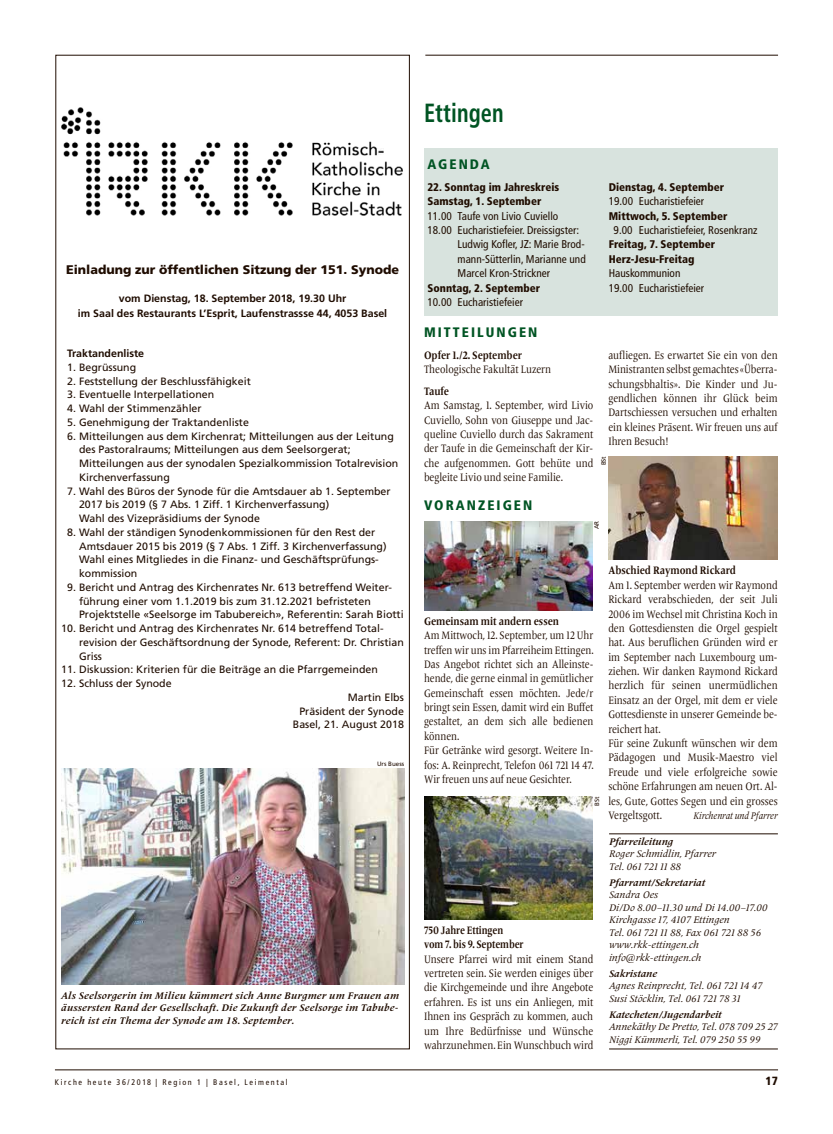
<style>
.page{position:relative;width:833px;height:1134px;background:#fff}
.page>*{position:absolute;margin:0;border:0;box-sizing:border-box;transform-origin:0 0}
.t1{font:700 condensed 26.25px "Frutiger";letter-spacing:.005em;color:#005423;scale:.85 1}
.t2{font:900 condensed 13.75px "Frutiger";letter-spacing:.15em;color:#005423}
.t3{font:900 12.5px "Frutiger";color:#1f0c00}
.t4{font:900 condensed 11.88px "Frutiger";color:#1f0c00}
.t5{font:11.25px/14.4px "Frutiger Serif LT Pro";color:#1f0c00;text-align:justify;scale:.85 1}
.t6{font:11.25px/14.4px "Frutiger Serif LT Pro";color:#1f0c00;scale:.84 1}
.t7{font:condensed 11.25px/14.4px "Frutiger";color:#1f0c00}
.t8{font:700 11.25px "Frutiger Serif LT Pro";letter-spacing:-.005em;color:#1f0c00;scale:.85 1}
.t9{font:700 11.25px/14.4px "Frutiger Serif LT Pro";letter-spacing:-.005em;color:#1f0c00;scale:.81 1}
.t10{font:900 condensed 11.12px/14.4px "Frutiger";color:#1f0c00}
.t11{font:10.62px/13.8px "Frutiger";color:#1f0c00}
.t12{font:700 10.62px/15px "Frutiger";color:#1f0c00;text-align:center}
.t13{font:italic 10px/12.5px "Frutiger Serif LT Pro";color:#1f0c00}
.t14{font:italic 700 10px/12.5px "Frutiger Serif LT Pro";color:#1f0c00;text-align:justify}
.t15{font:italic 10px "Frutiger Serif LT Pro";color:#1f0c00;scale:.85 1}
.t16{font:condensed 8.12px "Frutiger";letter-spacing:.2em;color:#1f0c00}
.t17{font:6.25px "Frutiger";color:#1f0c00}
</style>
<div class="page">
<hr style="left:55px;top:1070px;width:723px;height:1px;background:#1f0c00">
<hr style="left:425px;top:55px;width:353px;height:1px;background:#1f0c00">
<img style="left:424px;top:521px;width:169px;height:89px">
<img style="left:424px;top:796px;width:169px;height:123px">
<img style="left:608px;top:456px;width:169px;height:104px">
<div style="left:424px;top:148px;width:353px;height:168px;background:#d8e3de"></div>
<hr style="left:609px;top:834px;width:169px;height:1px;background:#1f0c00">
<hr style="left:609px;top:1049px;width:169px;height:1px;background:#1f0c00">
<img style="left:61px;top:768px;width:343px;height:217px">
<img style="left:61px;top:107px;width:342px;height:109px">
<svg style="left:377px;top:148px;width:7px;height:7px"></svg>
<p class="t3" style="left:66px;top:262px;width:334px">Einladung zur öffentlichen Sitzung der 151. Synode</p>
<p class="t12" style="left:78px;top:291px;width:311px">vom Dienstag, 18. September 2018, 19.30 Uhr<br>im Saal des Restaurants L’Esprit, Laufenstrassse 44, 4053 Basel</p>
<p class="t12" style="left:67px;top:346px;width:78px">Traktandenliste</p>
<p class="t11" style="left:67px;top:360px;width:71px">1. Begrüssung</p>
<p class="t11" style="left:67px;top:374px;width:185px">2. Feststellung der Beschlussfähigkeit</p>
<p class="t11" style="left:67px;top:388px;width:149px">3. Eventuelle Interpellationen</p>
<p class="t11" style="left:67px;top:402px;width:136px">4. Wahl der Stimmenzähler</p>
<p class="t11" style="left:67px;top:415px;width:183px">5. Genehmigung der Traktandenliste</p>
<p class="t11" style="left:79px;top:429px;width:321px;text-indent:-12px">6. Mitteilungen aus dem Kirchenrat; Mitteilungen aus der Leitung des Pastoralraums; Mitteilungen aus dem Seelsorgerat; Mitteilungen aus der synodalen Spezialkommission Totalrevision Kirchenverfassung</p>
<p class="t11" style="left:79px;top:484px;width:313px;text-indent:-12px">7. Wahl des Büros der Synode für die Amtsdauer ab 1. September<br>2017 bis 2019 (§ 7 Abs. 1 Ziff. 1 Kirchenverfassung)<br>Wahl des Vizepräsidiums der Synode</p>
<p class="t11" style="left:79px;top:525px;width:309px;text-indent:-12px">8. Wahl der ständigen Synodenkommissionen für den Rest der Amtsdauer 2015 bis 2019 (§ 7 Abs. 1 Ziff. 3 Kirchenverfassung)<br>Wahl eines Mitgliedes in die Finanz- und Geschäftsprüfungs&shy;kommission</p>
<p class="t11" style="left:79px;top:580px;width:326px;text-indent:-12px">9. Bericht und Antrag des Kirchenrates Nr. 613 betreffend Weiter&shy;führung einer vom 1.1.2019 bis zum 31.12.2021 befristeten<br>Projektstelle «Seelsorge im Tabubereich», Referentin: Sarah Biotti</p>
<p class="t11" style="left:79px;top:622px;width:326px;text-indent:-18px">10. Bericht und Antrag des Kirchenrates Nr. 614 betreffend Total&shy;revision der Geschäftsordnung der Synode, Referent: Dr. Christian<br>Griss</p>
<p class="t11" style="left:61px;top:663px;width:318px">11. Diskussion: Kriterien für die Beiträge an die Pfarrgemeinden</p>
<p class="t11" style="left:61px;top:677px;width:112px">12. Schluss der Synode</p>
<p class="t11" style="left:293px;top:691px;width:113px;line-height:13.4px;text-align:right">Martin Elbs<br>Präsident der Synode<br>Basel, 21. August 2018</p>
<p class="t17" style="left:377px;top:760px;width:29px">Urs Buess</p>
<p class="t14" style="left:61px;top:989px;width:339px">Als Seelsorgerin im Milieu kümmert sich Anne Burgmer um Frauen am äussersten Rand der Gesellschaft. Die Zukunft der Seelsorge im Tabube&shy;reich ist ein Thema der Synode am 18. September.</p>
<h1 class="t1" style="left:424px;top:97px;width:95px">Ettingen</h1>
<p class="t2" style="left:427px;top:156px;width:64px">AGENDA</p>
<p class="t10" style="left:427px;top:180px;width:133px">22. Sonntag im Jahreskreis<br>Samstag, 1. September</p>
<p class="t7" style="left:427px;top:209px;width:132px">11.00 Taufe von Livio Cuviello</p>
<p class="t7" style="left:427px;top:223px;width:153px">18.00 Eucharistiefeier. Dreissigster:</p>
<p class="t7" style="left:457px;top:237px;width:129px">Ludwig Kofler, JZ: Marie Brod-</p>
<p class="t7" style="left:457px;top:252px;width:130px">mann-Sütterlin, Marianne und</p>
<p class="t7" style="left:457px;top:266px;width:94px">Marcel Kron-Strickner</p>
<p class="t10" style="left:427px;top:281px;width:114px">Sonntag, 2. September</p>
<p class="t7" style="left:427px;top:295px;width:97px">10.00 Eucharistiefeier</p>
<p class="t10" style="left:609px;top:180px;width:117px">Dienstag, 4. September</p>
<p class="t7" style="left:609px;top:194px;width:97px">19.00 Eucharistiefeier</p>
<p class="t10" style="left:609px;top:209px;width:120px">Mittwoch, 5. September</p>
<p class="t7" style="left:613px;top:223px;width:145px">9.00 Eucharistiefeier, Rosenkranz</p>
<p class="t10" style="left:609px;top:237px;width:108px">Freitag, 7. September<br>Herz-Jesu-Freitag</p>
<p class="t7" style="left:609px;top:266px;width:97px">Hauskommunion<br>19.00 Eucharistiefeier</p>
<p class="t2" style="left:424px;top:324px;width:115px">MITTEILUNGEN</p>
<p class="t8" style="left:424px;top:348px;width:117px">Opfer 1./2. September</p>
<p class="t5" style="left:424px;top:362px;width:151px">Theologische Fakultät Luzern</p>
<p class="t8" style="left:424px;top:384px;width:31px">Taufe</p>
<p class="t5" style="left:424px;top:398px;width:201px">Am Samstag, 1. September, wird Livio Cuviello, Sohn von Giuseppe und Jac&shy;queline Cuviello durch das Sakrament der Taufe in die Gemeinschaft der Kir&shy;che aufgenommen. Gott behüte und begleite Livio und seine Familie.</p>
<p class="t2" style="left:424px;top:497px;width:110px">VORANZEIGEN</p>
<p class="t5" style="left:608px;top:348px;width:201px">aufliegen. Es erwartet Sie ein von den Ministranten selbst gemachtes «Überra&shy;schungsbhaltis». Die Kinder und Ju&shy;gendlichen können ihr Glück beim Dartschiessen versuchen und erhalten ein kleines Präsent. Wir freuen uns auf Ihren Besuch!</p>
<p class="t17" style="left:600px;top:465px;width:11px;rotate:-90deg">BSt</p>
<p class="t17" style="left:593px;top:529px;width:10px;rotate:-90deg">AR</p>
<p class="t8" style="left:424px;top:614px;width:160px">Gemeinsam mit andern essen</p>
<p class="t6" style="left:424px;top:628px;width:203px">Am Mittwoch, 12. September, um 12 Uhr treffen wir uns im Pfarreiheim Ettingen.<br>Das Angebot richtet sich an Alleinste&shy;hende, die gerne einmal in gemütlicher Gemeinschaft essen möchten. Jede/r bringt sein Essen, damit wird ein Buffet gestaltet, an dem sich alle bedienen können.<br>Für Getränke wird gesorgt. Weitere In&shy;fos: A. Reinprecht, Telefon 061 721 14 47.<br>Wir freuen uns auf neue Gesichter.</p>
<p class="t17" style="left:593px;top:806px;width:11px;rotate:-90deg">BSt</p>
<p class="t9" style="left:424px;top:923px;width:124px">750 Jahre Ettingen vom 7. bis 9. September</p>
<p class="t5" style="left:424px;top:952px;width:201px">Unsere Pfarrei wird mit einem Stand vertreten sein. Sie werden einiges über die Kirchgemeinde und ihre Angebote erfahren. Es ist uns ein Anliegen, mit Ihnen ins Gespräch zu kommen, auch um Ihre Bedürfnisse und Wünsche wahrzunehmen. Ein Wunschbuch wird</p>
<p class="t8" style="left:608px;top:564px;width:151px">Abschied Raymond Rickard</p>
<p class="t5" style="left:608px;top:578px;width:201px;text-align:left">Am 1. September werden wir Raymond Rickard verabschieden, der seit Juli 2006 im Wechsel mit Christina Koch in den Gottesdiensten die Orgel gespielt hat. Aus beruflichen Gründen wird er im September nach Luxembourg um&shy;ziehen. Wir danken Raymond Rickard herzlich für seinen unermüdlichen Einsatz an der Orgel, mit dem er viele Gottesdienste in unserer Gemeinde be&shy;reichert hat.<br>Für seine Zukunft wünschen wir dem Pädagogen und Musik-Maestro viel Freude und viele erfolgreiche sowie schöne Erfahrungen am neuen Ort. Al&shy;les, Gute, Gottes Segen und ein grosses Vergeltsgott.</p>
<p class="t15" style="left:693px;top:809px;width:100px">Kirchenrat und Pfarrer</p>
<p class="t14" style="left:609px;top:835px;width:66px">Pfarreileitung</p>
<p class="t13" style="left:609px;top:847px;width:108px">Roger Schmidlin, Pfarrer<br>Tel. 061 721 11 88</p>
<p class="t14" style="left:609px;top:876px;width:98px">Pfarramt/Sekretariat</p>
<p class="t13" style="left:609px;top:888px;width:160px">Sandra Oes<br>Di/Do 8.00–11.30 und Di 14.00–17.00<br>Kirchgasse 17, 4107 Ettingen<br>Tel. 061 721 11 88, Fax 061 721 88 56 www.rkk-ettingen.ch info@rkk-ettingen.ch</p>
<p class="t14" style="left:609px;top:967px;width:50px">Sakristane</p>
<p class="t13" style="left:609px;top:979px;width:155px">Agnes Reinprecht, Tel. 061 721 14 47<br>Susi Stöcklin, Tel. 061 721 78 31</p>
<p class="t14" style="left:609px;top:1008px;width:114px">Katecheten/Jugendarbeit</p>
<p class="t13" style="left:609px;top:1021px;width:170px">Annekäthy De Pretto, Tel. 078 709 25 27<br>Niggi Kümmerli, Tel. 079 250 55 99</p>
<p class="t16" style="left:55px;top:1077px;width:234px">Kirche heute 36/2018 | Region 1 | Basel, Leimental</p>
<p class="t4" style="left:765px;top:1074px;width:14px">17</p>
</div>
